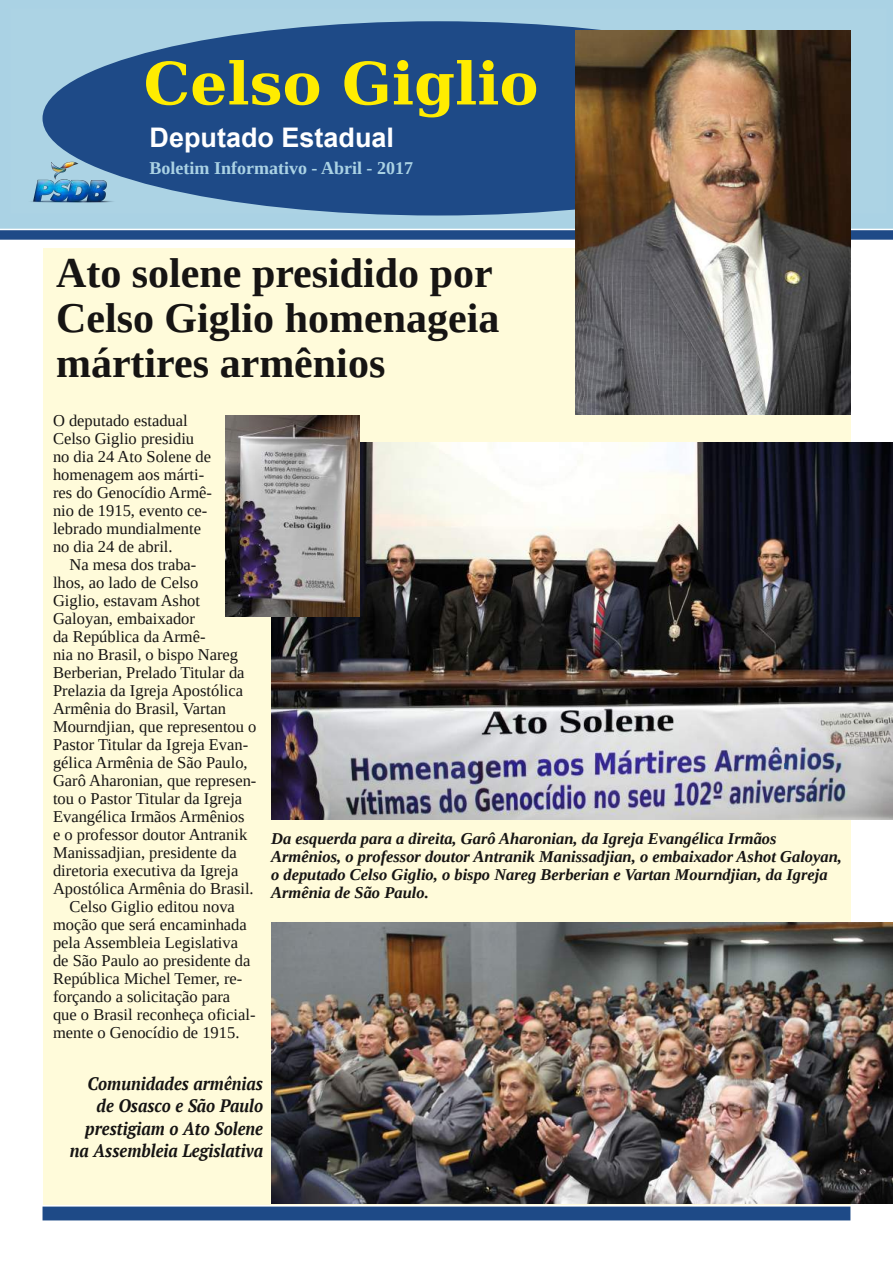
<style>
.page{position:relative;width:893px;height:1263px;background:#fff}
.page>*{position:absolute;margin:0;border:0;box-sizing:border-box;transform-origin:0 0}
.t1{font:700 58.5px "Bitstream Vera Serif";color:#ffec00}
.t2{font:700 42px/45px "Liberation Serif";color:#161413}
.t3{font:700 27px "Arial";color:#fff}
.t4{font:italic 700 18px/22.5px "PT Serif";color:#161413;text-align:right;scale:.92 1}
.t5{font:700 18px "Liberation Serif";color:#aad2e4}
.t6{font:16.5px/18px "Liberation Serif";color:#161413}
.t7{font:italic 700 16.5px/18px "Liberation Serif";color:#161413}
</style>
<div class="page">
<div style="left:43px;top:249px;width:807px;height:956px;background:#fffbda"></div>
<img style="left:271px;top:442px;width:622px;height:377px">
<svg style="left:784px;top:763px;width:3px;height:6px"></svg>
<div style="left:0;top:0;width:893px;height:229px;background:#acd3e4"></div>
<div style="left:43px;top:21px;width:790px;height:194px;background:#1e4a87;border-radius:50%"></div>
<img style="left:26px;top:155px;width:92px;height:48px">
<div style="left:43px;top:1207px;width:807px;height:13px;background:#1e4a87"></div>
<div style="left:43px;top:1206px;width:807px;height:14px;border:2px solid #1e4a87"></div>
<svg style="left:0;top:230px;width:893px;height:10px;background:#2a538c"></svg>
<img style="left:576px;top:30px;width:274px;height:384px">
<img style="left:225px;top:415px;width:134px;height:201px">
<img style="left:271px;top:922px;width:622px;height:281px">
<h1 class="t1" style="left:144px;top:50px;width:396px">Celso Giglio</h1>
<h3 class="t3" style="left:150px;top:122px;width:246px">Deputado Estadual</h3>
<p class="t5" style="left:150px;top:158px;width:265px">Boletim Informativo - Abril - 2017</p>
<h2 class="t2" style="left:56px;top:250px;width:445px">Ato solene presidido por<br>Celso Giglio homenageia mártires armênios</h2>
<p class="t6" style="left:53px;top:412px;width:160px">O deputado estadual<br>Celso Giglio presidiu no dia 24 Ato Solene de homenagem aos márti&shy;res do Genocídio Armê&shy;nio de 1915, evento ce&shy;lebrado mundialmente no dia 24 de abril.</p>
<p class="t6" style="left:70px;top:556px;width:128px">Na mesa dos traba-</p>
<p class="t6" style="left:53px;top:574px;width:147px">lhos, ao lado de Celso</p>
<p class="t6" style="left:53px;top:592px;width:149px">Giglio, estavam Ashot</p>
<p class="t6" style="left:53px;top:610px;width:144px">Galoyan, embaixador</p>
<p class="t6" style="left:53px;top:628px;width:154px">da República da Armê-</p>
<p class="t6" style="left:53px;top:646px;width:187px">nia no Brasil, o bispo Nareg</p>
<p class="t6" style="left:53px;top:664px;width:193px">Berberian, Prelado Titular da</p>
<p class="t6" style="left:53px;top:682px;width:192px">Prelazia da Igreja Apostólica</p>
<p class="t6" style="left:53px;top:700px;width:174px">Armênia do Brasil, Vartan</p>
<p class="t6" style="left:53px;top:718px;width:205px">Mourndjian, que representou o</p>
<p class="t6" style="left:53px;top:736px;width:197px">Pastor Titular da Igreja Evan-</p>
<p class="t6" style="left:53px;top:754px;width:196px">gélica Armênia de São Paulo,</p>
<p class="t6" style="left:53px;top:772px;width:205px">Garô Aharonian, que represen-</p>
<p class="t6" style="left:53px;top:790px;width:191px">tou o Pastor Titular da Igreja</p>
<p class="t6" style="left:53px;top:808px;width:193px">Evangélica Irmãos Armênios</p>
<p class="t6" style="left:53px;top:826px;width:196px">e o professor doutor Antranik</p>
<p class="t6" style="left:53px;top:844px;width:185px">Manissadjian, presidente da</p>
<p class="t6" style="left:53px;top:862px;width:187px">diretoria executiva da Igreja</p>
<p class="t6" style="left:53px;top:880px;width:202px">Apostólica Armênia do Brasil.</p>
<p class="t6" style="left:70px;top:898px;width:167px">Celso Giglio editou nova</p>
<p class="t6" style="left:53px;top:916px;width:195px">moção que será encaminhada</p>
<p class="t6" style="left:53px;top:934px;width:187px">pela Assembleia Legislativa</p>
<p class="t6" style="left:53px;top:952px;width:199px">de São Paulo ao presidente da</p>
<p class="t6" style="left:53px;top:970px;width:191px">República Michel Temer, re-</p>
<p class="t6" style="left:53px;top:988px;width:179px">forçando a solicitação para</p>
<p class="t6" style="left:53px;top:1006px;width:204px">que o Brasil reconheça oficial-</p>
<p class="t6" style="left:53px;top:1024px;width:188px">mente o Genocídio de 1915.</p>
<p class="t7" style="left:271px;top:829px;width:572px">Da esquerda para a direita, Garô Aharonian, da Igreja Evangélica Irmãos Armênios, o professor doutor Antranik Manissadjian, o embaixador Ashot Galoyan, o deputado Celso Giglio, o bispo Nareg Berberian e Vartan Mourndjian, da Igreja Armênia de São Paulo.</p>
<p class="t4" style="left:70px;top:1072px;width:212px">Comunidades armênias de Osasco e São Paulo prestigiam o Ato Solene na Assembleia Legislativa</p>
</div>
